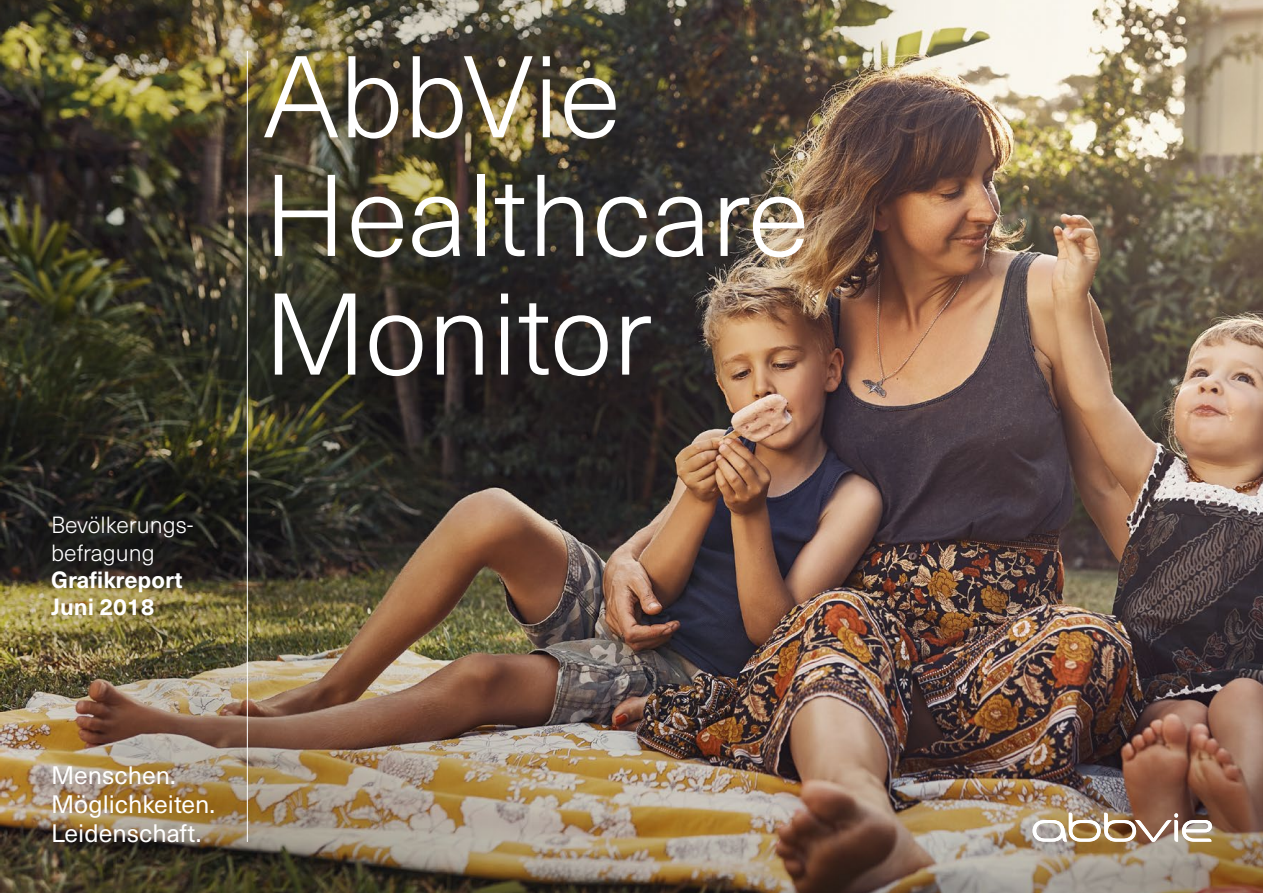
<style>
.page{position:relative;width:1263px;height:893px;background:#fff}
.page>*{position:absolute;margin:0;border:0;box-sizing:border-box;transform-origin:0 0}
.t1{font:300 113.85px/118.6px "Neue Haas Unica W1 G";color:#fff}
.t2{font:24.9px/29px "Neue Haas Unica W1 G";color:#fff}
.t3{font:300 23.1px/27.3px "Neue Haas Unica W1 G";color:#fff}
.t4{font:700 23.1px/27.3px "Neue Haas Unica W1 G";color:#fff}
</style>
<div class="page">
<img style="left:0;top:0;width:1263px;height:893px">
<img style="left:1033px;top:813px;width:179px;height:29px">
<hr style="left:247px;top:51px;width:1px;height:791px;background:#fff">
<p class="t3" style="left:51px;top:510px;width:144px">Bevölkerungs&shy;befragung</p>
<p class="t4" style="left:51px;top:564px;width:133px">Grafikreport<br>Juni 2018</p>
<h1 class="t1" style="left:263px;top:32px;width:547px">AbbVie<br>Healthcare<br>Monitor</h1>
<p class="t2" style="left:51px;top:759px;width:166px">Menschen.<br>Möglichkeiten.<br>Leidenschaft.</p>
</div>
